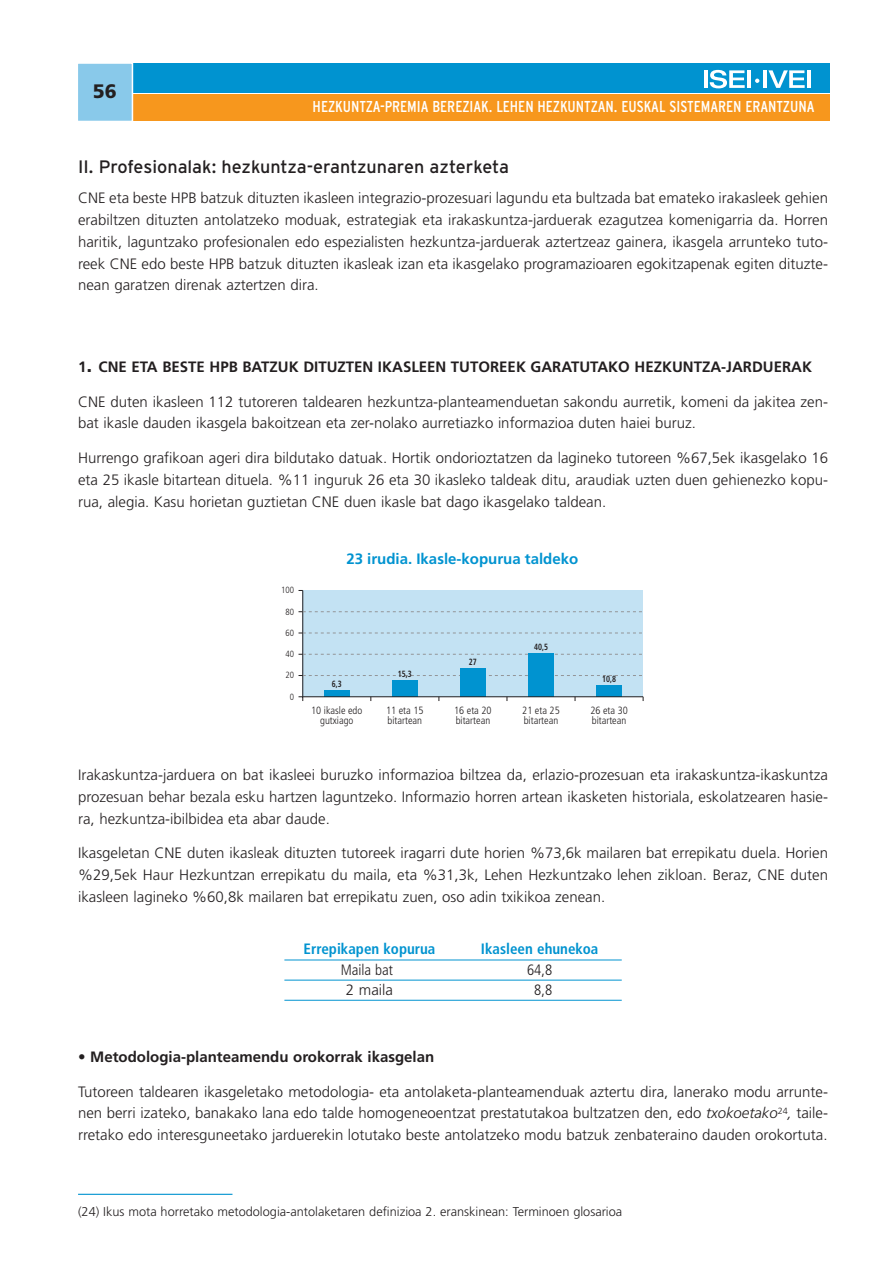
<style>
.page{position:relative;width:893px;height:1263px;background:#fff}
.page>*{position:absolute;margin:0;border:0;box-sizing:border-box;transform-origin:0 0}
.t1{font:900 19.5px "Frutiger";color:#231f20}
.t2{font:18px "Interstate";color:#231f20}
.t3{font:condensed 15.75px "Interstate";color:#fff}
.t4{font:300 15px/21.8px "Frutiger";color:#231f20;text-align:justify}
.t5{font:700 15px "Frutiger";color:#231f20}
.t6{font:700 condensed 15px "Frutiger";color:#0093d0}
.t7{font:700 15px "Frutiger";color:#0093d0}
.t8{font:300 condensed 15px "Frutiger";color:#231f20}
.t9{font:300 12.75px "Frutiger";color:#231f20}
.t10{font:300 condensed 10.5px/10.5px "Frutiger";color:#231f20}
.t11{font:700 condensed 9px "Frutiger";color:#231f20;scale:.85 1}
.t12{font:300 condensed 9px "Frutiger";color:#231f20}
.s1{font-size:21px}
.s2{color:#fff}
.s3{font-style:italic}
</style>
<div class="page">
<hr style="left:284px;top:960px;width:337px;height:1px;background:#0093d0">
<hr style="left:284px;top:980px;width:337px;height:1px;background:#0093d0">
<hr style="left:284px;top:1000px;width:337px;height:1px;background:#0093d0">
<div style="left:132px;top:64px;width:697px;height:29px;background:#0093d0"></div>
<div style="left:132px;top:95px;width:697px;height:26px;background:#f7971d"></div>
<svg style="left:755px;top:79px;width:4px;height:4px"></svg>
<svg style="left:704px;top:70px;width:3px;height:18px"></svg>
<svg style="left:709px;top:70px;width:35px;height:18px"></svg>
<hr style="left:747px;top:70px;width:4px;height:18px;background:#fff">
<hr style="left:763px;top:70px;width:4px;height:18px;background:#fff">
<svg style="left:768px;top:70px;width:36px;height:18px"></svg>
<hr style="left:807px;top:70px;width:4px;height:18px;background:#fff">
<div style="left:77px;top:63px;width:55px;height:58px;background:#89c9ea"></div>
<div style="left:77px;top:62px;width:56px;height:60px;border:2px solid #fff"></div>
<div style="left:303px;top:590px;width:340px;height:107px;background:#c3e2f3"></div>
<hr style="left:302px;top:590px;width:1px;height:107px;background:#231f20">
<svg style="left:298px;top:675px;width:344px;height:1px"></svg>
<svg style="left:298px;top:654px;width:344px;height:1px"></svg>
<svg style="left:298px;top:633px;width:344px;height:1px"></svg>
<div style="left:324px;top:690px;width:25px;height:7px;background:#0093d0"></div>
<div style="left:392px;top:681px;width:25px;height:16px;background:#0093d0"></div>
<div style="left:460px;top:668px;width:25px;height:29px;background:#0093d0"></div>
<div style="left:528px;top:654px;width:25px;height:43px;background:#0093d0"></div>
<div style="left:596px;top:685px;width:26px;height:12px;background:#0093d0"></div>
<svg style="left:298px;top:611px;width:344px;height:1px"></svg>
<hr style="left:303px;top:697px;width:340px;height:1px;background:#231f20">
<hr style="left:78px;top:1194px;width:154px;height:1px;background:#0093d0">
<h1 class="t1" style="left:93px;top:83px;width:25px">56</h1>
<p class="t3" style="left:312px;top:101px;width:503px">HEZKUNTZA-PREMIA BEREZIAK. LEHEN HEZKUNTZAN. EUSKAL SISTEMAREN ERANTZUNA</p>
<p class="t2" style="left:78px;top:160px;width:432px">II. Profesionalak: hezkuntza-erantzunaren azterketa</p>
<p class="t4" style="left:78px;top:189px;width:751px">CNE eta beste HPB batzuk dituzten ikasleen integrazio-prozesuari lagundu eta bultzada bat emateko irakasleek gehien erabiltzen dituzten antolatzeko moduak, estrategiak eta irakaskuntza-jarduerak ezagutzea komenigarria da. Horren haritik, laguntzako profesionalen edo espezialisten hezkuntza-jarduerak aztertzeaz gainera, ikasgela arrunteko tuto&shy;reek CNE edo beste HPB batzuk dituzten ikasleak izan eta ikasgelako programazioaren egokitzapenak egiten dituzte&shy;nean garatzen direnak aztertzen dira.</p>
<p class="t5" style="left:78px;top:361px;width:735px">1<span class="s1">.</span> CNE ETA BESTE HPB BATZUK DITUZTEN IKASLEEN TUTOREEK GARATUTAKO HEZKUNTZA-JARDUERAK</p>
<p class="t4" style="left:78px;top:392px;width:751px">CNE duten ikasleen 112 tutoreren taldearen hezkuntza-planteamenduetan sakondu aurretik, komeni da jakitea zen&shy;bat ikasle dauden ikasgela bakoitzean eta zer-nolako aurretiazko informazioa duten haiei buruz.</p>
<p class="t4" style="left:78px;top:448px;width:751px">Hurrengo grafikoan ageri dira bildutako datuak. Hortik ondorioztatzen da lagineko tutoreen %67,5ek ikasgelako 16 eta 25 ikasle bitartean dituela. %11 inguruk 26 eta 30 ikasleko taldeak ditu, araudiak uzten duen gehienezko kopu&shy;rua, alegia. Kasu horietan guztietan CNE duen ikasle bat dago ikasgelako taldean.</p>
<p class="t12" style="left:281px;top:587px;width:14px">100</p>
<p class="t12" style="left:285px;top:608px;width:10px">80</p>
<p class="t12" style="left:285px;top:629px;width:10px">60</p>
<p class="t12" style="left:285px;top:650px;width:10px">40</p>
<p class="t12" style="left:285px;top:672px;width:10px">20</p>
<p class="t12" style="left:290px;top:693px;width:6px">0</p>
<p class="t7" style="left:346px;top:553px;width:233px">23 irudia. Ikasle-kopurua taldeko</p>
<p class="t11" style="left:332px;top:680px;width:13px">6,3</p>
<p class="t10" style="left:311px;top:706px;width:53px;text-align:center">10 ikasle edo gutxiago</p>
<p class="t11" style="left:398px;top:670px;width:18px">15,3</p>
<p class="t10" style="left:386px;top:706px;width:39px">11 eta 15 bitartean</p>
<p class="t11" style="left:469px;top:658px;width:11px">27</p>
<p class="t10" style="left:454px;top:706px;width:39px">16 eta 20 bitartean</p>
<p class="t11" style="left:534px;top:644px;width:18px">40,5</p>
<p class="t10" style="left:522px;top:706px;width:39px">21 eta 25 bitartean</p>
<p class="t11" style="left:602px;top:675px;width:18px">10,8</p>
<p class="t10" style="left:590px;top:706px;width:39px">26 eta 30 bitartean</p>
<p class="t4" style="left:78px;top:765px;width:751px">Irakaskuntza-jarduera on bat ikasleei buruzko informazioa biltzea da, erlazio-prozesuan eta irakaskuntza-ikaskuntza prozesuan behar bezala esku hartzen laguntzeko. Informazio horren artean ikasketen historiala, eskolatzearen hasie&shy;ra, hezkuntza-ibilbidea eta abar daude.</p>
<p class="t4" style="left:78px;top:843px;width:751px">Ikasgeletan CNE duten ikasleak dituzten tutoreek iragarri dute horien %73,6k mailaren bat errepikatu duela. Horien %29,5ek Haur Hezkuntzan errepikatu du maila, eta %31,3k, Lehen Hezkuntzako lehen zikloan. Beraz, CNE duten ikasleen lagineko %60,8k mailaren bat errepikatu zuen, oso adin txikikoa zenean.</p>
<p class="t6" style="left:303px;top:943px;width:133px">Errepikapen kopurua</p>
<p class="t6" style="left:481px;top:943px;width:119px">Ikasleen ehunekoa</p>
<p class="t8" style="left:341px;top:963px;width:59px">Maila bat<span class="s2">s</span></p>
<p class="t8" style="left:527px;top:963px;width:27px">64,8</p>
<p class="t4" style="left:346px;top:980px;width:49px">2 maila</p>
<p class="t8" style="left:534px;top:983px;width:20px">8,8</p>
<p class="t5" style="left:78px;top:1051px;width:357px">• Metodologia-planteamendu orokorrak ikasgelan</p>
<p class="t4" style="left:78px;top:1082px;width:751px">Tutoreen taldearen ikasgeletako metodologia- eta antolaketa-planteamenduak aztertu dira, lanerako modu arrunte&shy;nen berri izateko, banakako lana edo talde homogeneoentzat prestatutakoa bultzatzen den, edo <span class="s3">txokoetako</span><sup>24</sup><span class="s3">,</span> taile&shy;rretako edo interesguneetako jarduerekin lotutako beste antolatzeko modu batzuk zenbateraino dauden orokortuta.</p>
<p class="t9" style="left:78px;top:1207px;width:545px">(24) Ikus mota horretako metodologia-antolaketaren definizioa 2. eranskinean: Terminoen glosarioa</p>
</div>
